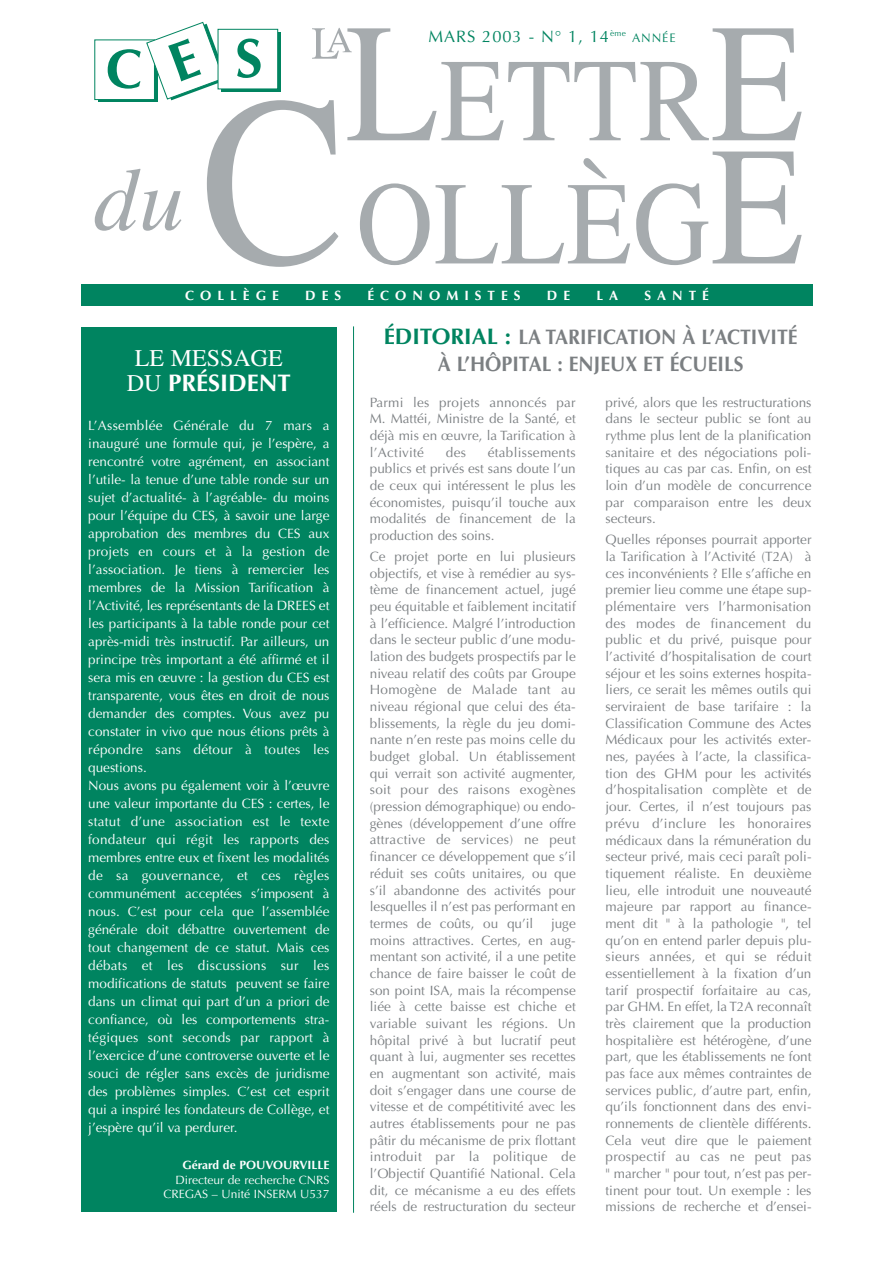
<style>
.page{position:relative;width:893px;height:1263px;background:#fff}
.page>*{position:absolute;margin:0;border:0;box-sizing:border-box;transform-origin:0 0}
.t1{font:700 24px "Optima";color:#fff}
.t2{font:24px "Times";color:#fff}
.t3{font:700 21px/26.7px "Optima";color:#7b7f82;text-align:center;scale:.93 1}
.t4{font:16.5px "Optima";letter-spacing:.055em;color:#008460}
.t5{font:13.5px/16.6px "Optima";color:#7b7f82;text-align:justify}
.t6{font:13.5px/18px "Optima";color:#fff}
.t7{font:700 13.5px "Optima";letter-spacing:.445em;color:#fff}
.t8{font:12px/14.7px "Optima";color:#fff;text-align:right}
.t9{font:700 12px "Optima";color:#fff}
.s1{font-size:12.3px}
.s2{font-family:"Times";font-weight:400}
.s3{font-size:22.5px;color:#008460}
</style>
<div class="page">
<svg style="left:95px;top:22px;width:706px;height:245px"></svg>
<div style="left:81px;top:285px;width:732px;height:21px;background:#008460"></div>
<div style="left:81px;top:327px;width:255px;height:885px;background:#008460"></div>
<hr style="left:353px;top:326px;width:1px;height:887px;background:#008460">
<p class="t4" style="left:428px;top:29px;width:248px">MARS 2003 - N° 1, 14<sup>ème</sup> <span class="s1">ANNÉE</span></p>
<p class="t7" style="left:185px;top:290px;width:95px">COLLÈGE</p>
<p class="t7" style="left:305px;top:290px;width:38px">DES</p>
<p class="t7" style="left:367px;top:290px;width:155px">ÉCONOMISTES</p>
<p class="t7" style="left:547px;top:290px;width:25px">D E</p>
<p class="t7" style="left:596px;top:290px;width:23px">L A</p>
<p class="t7" style="left:644px;top:290px;width:66px">SANTÉ</p>
<h1 class="t2" style="left:135px;top:349px;width:149px">LE MESSAGE</h1>
<h1 class="t1" style="left:127px;top:373px;width:165px"><span class="s2">DU</span> PRÉSIDENT</h1>
<p class="t6" style="left:88px;top:418px;width:243px">L’Assemblée Générale du 7 mars a inauguré une formule qui, je l’espère, a rencontré votre agrément, en associant l’utile- la tenue d’une table ronde sur un sujet d’actualité- à l’agréable- du moins pour l’équipe du CES, à savoir une large approbation des membres du CES aux projets en cours et à la gestion de l’association. Je tiens à remercier les membres de la Mission Tarification à l’Activité, les représentants de la DREES et les participants à la table ronde pour cet après-midi très instructif. Par ailleurs, un principe très important a été affirmé et il sera mis en œuvre : la gestion du CES est transparente, vous êtes en droit de nous demander des comptes. Vous avez pu constater in vivo que nous étions prêts à répondre sans détour à toutes les questions.<br>Nous avons pu également voir à l’œuvre une valeur importante du CES : certes, le statut d’une association est le texte fondateur qui régit les rapports des membres entre eux et fixent les modalités de sa gouvernance, et ces règles communément acceptées s’imposent à nous. C’est pour cela que l’assemblée générale doit débattre ouvertement de tout changement de ce statut. Mais ces débats et les discussions sur les modifications de statuts peuvent se faire dans un climat qui part d’un a priori de confiance, où les comportements stra&shy;tégiques sont seconds par rapport à l’exercice d’une controverse ouverte et le souci de régler sans excès de juridisme des problèmes simples. C’est cet esprit qui a inspiré les fondateurs de Collège, et j’espère qu’il va perdurer.</p>
<p class="t9" style="left:182px;top:1160px;width:148px">Gérard de POUVOURVILLE</p>
<p class="t8" style="left:163px;top:1174px;width:168px">Directeur de recherche CNRS<br>CREGAS – Unité INSERM U537</p>
<h2 class="t3" style="left:383px;top:326px;width:446px"><span class="s3">ÉDITORIAL :</span> LA TARIFICATION À L’ACTIVITÉ<br>À L’HÔPITAL : ENJEUX ET ÉCUEILS</h2>
<p class="t5" style="left:370px;top:395px;width:207px">Parmi les projets annoncés par M. Mattéi, Ministre de la Santé, et déjà mis en œuvre, la Tarification à l’Activité</p>
<p class="t5" style="left:370px;top:445px;width:207px;text-indent:118px">établissements publics et privés est sans doute l’un de ceux qui intéressent le plus les économistes, puisqu’il touche aux modalités de financement de la production des soins.</p>
<p class="t5" style="left:370px;top:549px;width:207px">Ce projet porte en lui plusieurs objectifs, et vise à remédier au sys&shy;tème de financement actuel, jugé peu équitable et faiblement incitatif à l’efficience. Malgré l’introduction dans le secteur public d’une modu&shy;lation des budgets prospectifs par le niveau relatif des coûts par Groupe Homogène de Malade tant au niveau régional que celui des éta&shy;blissements, la règle du jeu domi&shy;nante n’en reste pas moins celle du budget global. Un établissement qui verrait son activité augmenter, soit pour des raisons exogènes (pression démographique) ou endo&shy;gènes (développement d’une offre attractive de services) ne peut financer ce développement que s’il réduit ses coûts unitaires, ou que s’il abandonne des activités pour lesquelles il n’est pas performant en termes de coûts, ou qu’il</p>
<p class="t5" style="left:446px;top:445px;width:22px">des</p>
<p class="t5" style="left:370px;top:916px;width:207px;text-indent:181px">juge moins attractives. Certes, en aug&shy;mentant son activité, il a une petite chance de faire baisser le coût de son point ISA, mais la récompense liée à cette baisse est chiche et variable suivant les régions. Un hôpital privé à but lucratif peut quant à lui, augmenter ses recettes en augmentant son activité, mais doit s’engager dans une course de vitesse et de compétitivité avec les autres établissements pour ne pas pâtir du mécanisme de prix flottant introduit par la politique de l’Objectif Quantifié National. Cela dit, ce mécanisme a eu des effets réels de restructuration du secteur</p>
<p class="t5" style="left:605px;top:395px;width:207px">privé, alors que les restructurations dans le secteur public se font au rythme plus lent de la planification sanitaire et des négociations poli&shy;tiques au cas par cas. Enfin, on est loin d’un modèle de concurrence par comparaison entre les deux secteurs.</p>
<p class="t5" style="left:605px;top:533px;width:207px">Quelles réponses pourrait apporter la Tarification à l’Activité (T2A) à ces inconvénients ? Elle s’affiche en premier lieu comme une étape sup&shy;plémentaire vers l’harmonisation des modes de financement du public et du privé, puisque pour l’activité d’hospitalisation de court séjour et les soins externes hospita&shy;liers, ce serait les mêmes outils qui serviraient de base tarifaire : la Classification Commune des Actes Médicaux pour les activités exter&shy;nes, payées à l’acte, la classifica&shy;tion des GHM pour les activités d’hospitalisation complète et de jour. Certes, il n’est toujours pas prévu d’inclure les honoraires médicaux dans la rémunération du secteur privé, mais ceci paraît poli&shy;tiquement réaliste. En deuxième lieu, elle introduit une nouveauté majeure par rapport au finance&shy;ment dit " à la pathologie ", tel qu’on en entend parler depuis plu&shy;sieurs années, et qui se réduit essentiellement à la fixation d’un tarif prospectif forfaitaire au cas, par GHM. En effet, la T2A reconnaît très clairement que la production hospitalière est hétérogène, d’une part, que les établissements ne font pas face aux mêmes contraintes de services public, d’autre part, enfin, qu’ils fonctionnent dans des envi&shy;ronnements de clientèle différents.<br>Cela veut dire que le paiement prospectif au cas ne peut pas " marcher " pour tout, n’est pas per&shy;tinent pour tout. Un exemple : les missions de recherche et d’ensei-</p>
</div>
